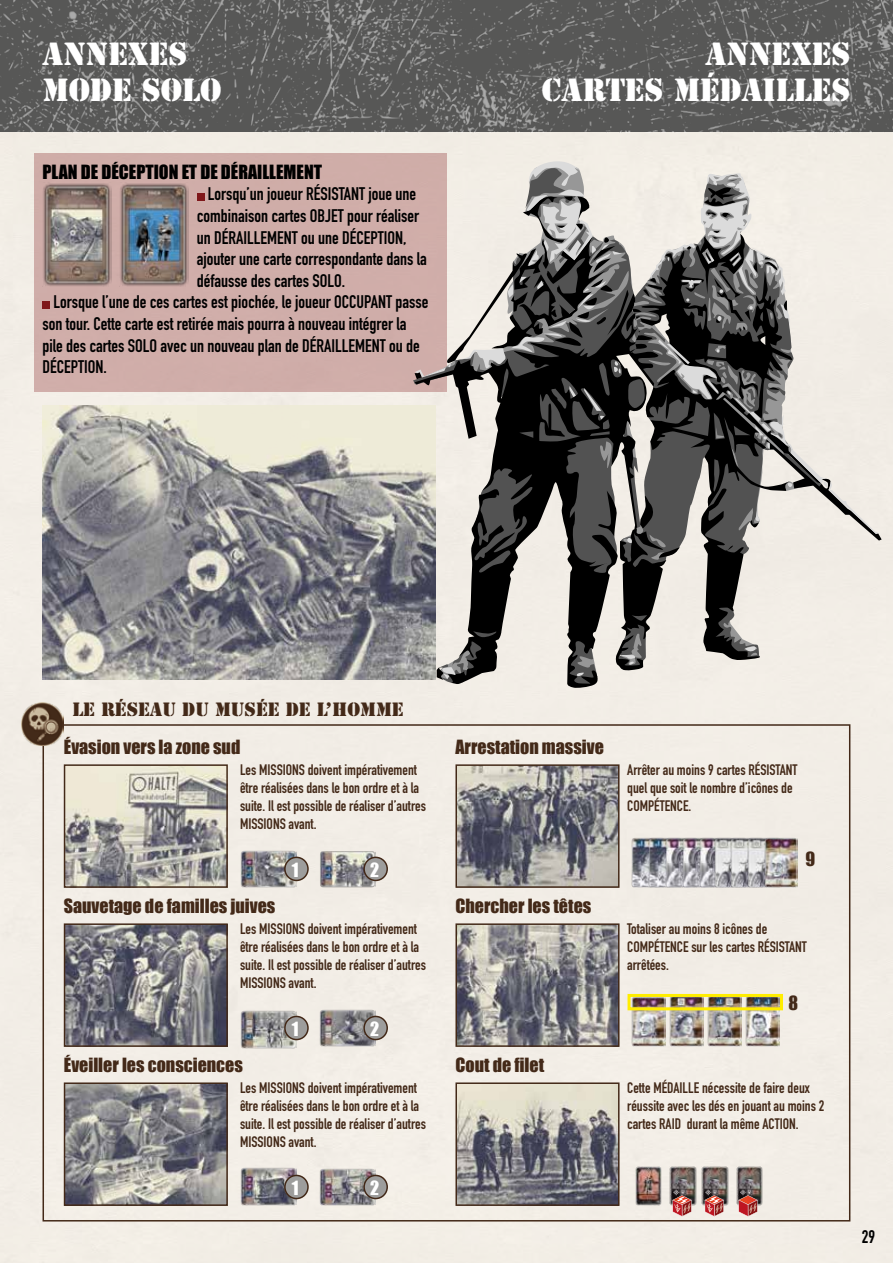
<style>
.page{position:relative;width:893px;height:1263px;background:#f2ede6}
.page>*{position:absolute;margin:0;border:0;box-sizing:border-box;transform-origin:0 0}
.t1{font:30px/36px "Stencil Std";color:#fff}
.t2{font:700 18px "DIN Condensed";color:#000}
.t3{font:18px "Impact";color:#432918}
.t4{font:18px "Impact";color:#000}
.t5{font:18px "Stencil Std";color:#432918}
.t6{font:18px "Impact";color:#fff}
.t7{font:700 15px/18px "DIN Condensed";color:#432918}
</style>
<div class="page">
<img style="left:0;top:0;width:893px;height:132px">
<img style="left:67px;top:767px;width:158px;height:118px">
<div style="left:64px;top:764px;width:164px;height:124px;border:2px solid #432918"></div>
<img style="left:67px;top:926px;width:158px;height:118px">
<div style="left:64px;top:923px;width:164px;height:124px;border:2px solid #432918"></div>
<img style="left:67px;top:1085px;width:158px;height:118px">
<div style="left:64px;top:1082px;width:164px;height:124px;border:2px solid #432918"></div>
<img style="left:458px;top:767px;width:158px;height:118px">
<div style="left:455px;top:764px;width:164px;height:124px;border:2px solid #432918"></div>
<img style="left:458px;top:926px;width:158px;height:118px">
<div style="left:455px;top:923px;width:164px;height:124px;border:2px solid #432918"></div>
<img style="left:458px;top:1085px;width:158px;height:118px">
<div style="left:455px;top:1082px;width:164px;height:124px;border:2px solid #432918"></div>
<img style="left:21px;top:703px;width:43px;height:42px">
<img style="left:632px;top:838px;width:16px;height:50px">
<img style="left:648px;top:837px;width:66px;height:51px">
<img style="left:714px;top:837px;width:17px;height:51px">
<img style="left:731px;top:837px;width:67px;height:51px">
<img style="left:632px;top:998px;width:33px;height:49px">
<img style="left:670px;top:998px;width:33px;height:48px">
<img style="left:708px;top:998px;width:33px;height:48px">
<img style="left:746px;top:998px;width:33px;height:48px">
<div style="left:627px;top:994px;width:156px;height:16px;border:3px solid #ffed00"></div>
<img style="left:670px;top:1166px;width:26px;height:40px">
<img style="left:702px;top:1166px;width:27px;height:40px">
<img style="left:736px;top:1166px;width:27px;height:40px">
<svg style="left:672px;top:1195px;width:20px;height:21px"></svg>
<svg style="left:704px;top:1195px;width:20px;height:21px"></svg>
<svg style="left:738px;top:1195px;width:20px;height:21px"></svg>
<img style="left:635px;top:1166px;width:27px;height:40px">
<img style="left:240px;top:850px;width:56px;height:38px">
<img style="left:320px;top:851px;width:56px;height:37px">
<img style="left:240px;top:1010px;width:56px;height:38px">
<img style="left:319px;top:1009px;width:57px;height:38px">
<img style="left:319px;top:1168px;width:57px;height:38px">
<img style="left:240px;top:1167px;width:56px;height:38px">
<div style="left:285px;top:857px;width:23px;height:23px;background:#9d9d9c;border-radius:50%"></div>
<div style="left:284px;top:857px;width:25px;height:24px;border:2px solid #432918;border-radius:50%"></div>
<div style="left:285px;top:1016px;width:23px;height:23px;background:#9d9d9c;border-radius:50%"></div>
<div style="left:284px;top:1016px;width:25px;height:24px;border:2px solid #432918;border-radius:50%"></div>
<div style="left:285px;top:1175px;width:23px;height:23px;background:#9d9d9c;border-radius:50%"></div>
<div style="left:284px;top:1175px;width:25px;height:24px;border:2px solid #432918;border-radius:50%"></div>
<div style="left:364px;top:857px;width:23px;height:23px;background:#9d9d9c;border-radius:50%"></div>
<div style="left:363px;top:857px;width:25px;height:24px;border:2px solid #432918;border-radius:50%"></div>
<div style="left:364px;top:1016px;width:23px;height:23px;background:#9d9d9c;border-radius:50%"></div>
<div style="left:363px;top:1016px;width:25px;height:24px;border:2px solid #432918;border-radius:50%"></div>
<div style="left:364px;top:1175px;width:23px;height:23px;background:#9d9d9c;border-radius:50%"></div>
<div style="left:363px;top:1175px;width:25px;height:24px;border:2px solid #432918;border-radius:50%"></div>
<div style="left:34px;top:153px;width:412px;height:238px;background:#d0ada9"></div>
<img style="left:43px;top:183px;width:69px;height:103px">
<img style="left:120px;top:183px;width:68px;height:103px">
<div style="left:197px;top:193px;width:8px;height:7px;background:#7f171a"></div>
<div style="left:43px;top:301px;width:7px;height:7px;background:#7f171a"></div>
<img style="left:43px;top:405px;width:370px;height:274px">
<svg style="left:413px;top:161px;width:469px;height:524px"></svg>
<h1 class="t1" style="left:43px;top:36px;width:180px">ANNEXES<br>MODE SOLO</h1>
<h1 class="t1" style="left:542px;top:36px;width:310px;text-align:right">ANNEXES<br>CARTES MÉDAILLES</h1>
<p class="t4" style="left:43px;top:158px;width:281px">PLAN DE DÉCEPTION ET DE DÉRAILLEMENT</p>
<p class="t2" style="left:208px;top:182px;width:210px">Lorsqu’un joueur RÉSISTANT joue une</p>
<p class="t2" style="left:197px;top:204px;width:224px">combinaison cartes OBJET pour réaliser</p>
<p class="t2" style="left:197px;top:225px;width:211px">un DÉRAILLEMENT ou une DÉCEPTION,</p>
<p class="t2" style="left:197px;top:247px;width:232px">ajouter une carte correspondante dans la</p>
<p class="t2" style="left:197px;top:268px;width:150px">défausse des cartes SOLO.</p>
<p class="t2" style="left:54px;top:290px;width:376px">Lorsque l’une de ces cartes est piochée, le joueur OCCUPANT passe</p>
<p class="t2" style="left:43px;top:312px;width:365px">son tour. Cette carte est retirée mais pourra à nouveau intégrer la</p>
<p class="t2" style="left:43px;top:333px;width:379px">pile des cartes SOLO avec un nouveau plan de DÉRAILLEMENT ou de</p>
<p class="t2" style="left:43px;top:355px;width:66px">DÉCEPTION.</p>
<p class="t5" style="left:72px;top:698px;width:333px">LE RÉSEAU DU MUSÉE DE L’HOMME</p>
<p class="t3" style="left:64px;top:733px;width:178px">Évasion vers la zone sud</p>
<p class="t3" style="left:455px;top:733px;width:150px">Arrestation massive</p>
<p class="t7" style="left:240px;top:761px;width:187px">Les MISSIONS doivent impérativement être réalisées dans le bon ordre et à la suite. Il est possible de réaliser d’autres MISSIONS avant.</p>
<p class="t6" style="left:292px;top:856px;width:8px">1</p>
<p class="t6" style="left:370px;top:856px;width:11px">2</p>
<p class="t3" style="left:64px;top:892px;width:213px">Sauvetage de familles juives</p>
<p class="t3" style="left:455px;top:892px;width:137px">Chercher les têtes</p>
<p class="t7" style="left:240px;top:920px;width:187px">Les MISSIONS doivent impérativement être réalisées dans le bon ordre et à la suite. Il est possible de réaliser d’autres MISSIONS avant.</p>
<p class="t6" style="left:292px;top:1015px;width:8px">1</p>
<p class="t6" style="left:370px;top:1015px;width:11px">2</p>
<p class="t3" style="left:64px;top:1051px;width:180px">Éveiller les consciences</p>
<p class="t3" style="left:455px;top:1051px;width:90px">Cout de filet</p>
<p class="t7" style="left:240px;top:1079px;width:187px">Les MISSIONS doivent impérativement être réalisées dans le bon ordre et à la suite. Il est possible de réaliser d’autres MISSIONS avant.</p>
<p class="t6" style="left:292px;top:1174px;width:8px">1</p>
<p class="t6" style="left:370px;top:1174px;width:11px">2</p>
<p class="t7" style="left:627px;top:761px;width:172px">Arrêter au moins 9 cartes RÉSISTANT quel que soit le nombre d’icônes de<br>COMPÉTENCE.</p>
<p class="t3" style="left:806px;top:845px;width:11px">9</p>
<p class="t7" style="left:627px;top:919px;width:181px">Totaliser au moins 8 icônes de<br>COMPÉTENCE sur les cartes RÉSISTANT arrêtées.</p>
<p class="t3" style="left:788px;top:989px;width:11px">8</p>
<p class="t7" style="left:627px;top:1079px;width:199px">Cette MÉDAILLE nécessite de faire deux réussite avec les dés en jouant au moins 2 cartes RAID durant la même ACTION.</p>
<p class="t2" style="left:862px;top:1224px;width:15px">29</p>
</div>
